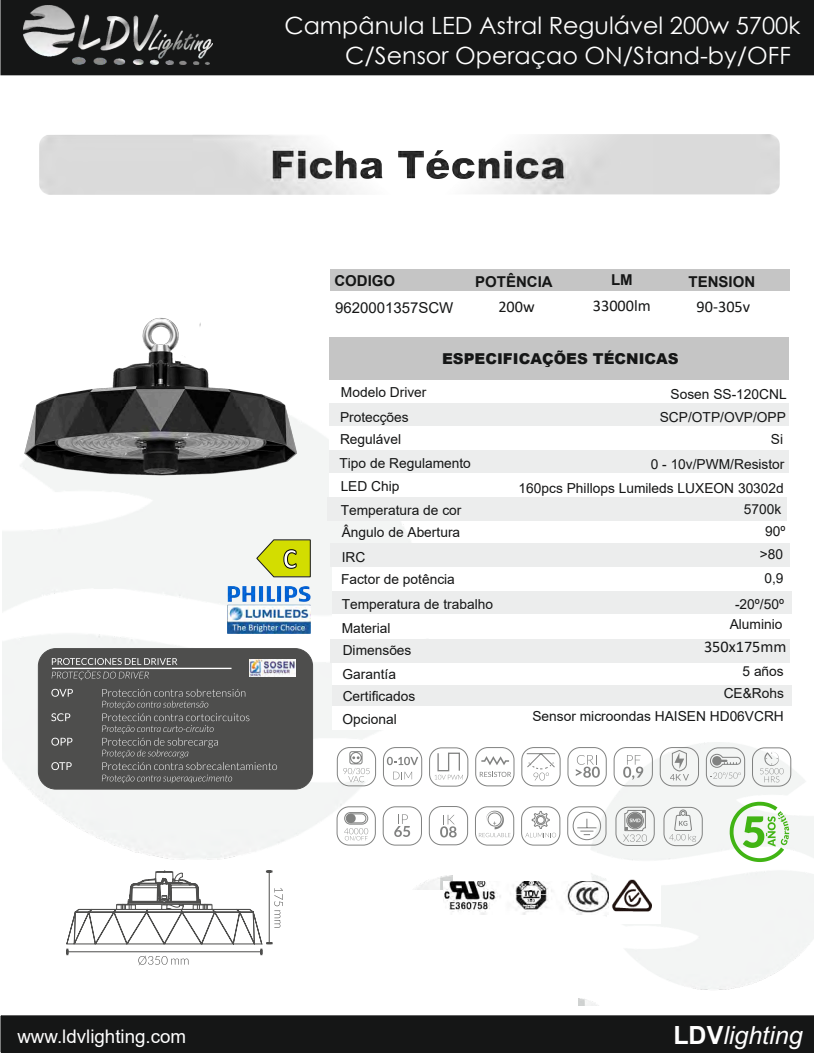
<style>
.page{position:relative;width:814px;height:1053px;background:#fff}
.page>*{position:absolute;margin:0;border:0;box-sizing:border-box;transform-origin:0 0}
.t1{font:700 28.5px "Calibri";color:#fff;scale:.92 1}
.t2{font:italic 25px "Arial";color:#fff}
.t3{font:23.75px/29.9px "Century Gothic";color:#fff}
.t4{font:18.75px "Arial";color:#fff}
.t5{font:16.25px "Calibri";color:#151616}
.t6{font:700 15px "Arial";color:#151616}
.t7{font:900 15px "Arial";color:#151616}
.t8{font:15px "Arial";color:#151616}
.t9{font:13.75px/25.8px "Arial";color:#151616}
.t10{font:13.75px "Arial";color:#151616}
.s1{font-style:inherit}
.s2{font-weight:700;font-style:normal}
</style>
<div class="page">
<svg style="left:1px;top:75px;width:813px;height:398px"></svg>
<div style="left:0;top:0;width:814px;height:75px;background:#151616"></div>
<img style="left:23px;top:5px;width:189px;height:60px">
<div style="left:1px;top:1015px;width:813px;height:37px;background:#151616"></div>
<img style="left:578px;top:742px;width:236px;height:262px">
<img style="left:2px;top:391px;width:451px;height:498px">
<div style="left:330px;top:269px;width:459px;height:22px;background:#c5c5c5"></div>
<div style="left:330px;top:337px;width:459px;height:42px;background:#c5c5c5"></div>
<div style="left:329px;top:380px;width:459px;height:23px;background:#fff"></div>
<div style="left:330px;top:403px;width:459px;height:23px;background:#eceded"></div>
<div style="left:330px;top:449px;width:459px;height:23px;background:#eceded"></div>
<div style="left:328px;top:497px;width:459px;height:24px;background:#eceded"></div>
<div style="left:330px;top:543px;width:459px;height:24px;background:#eceded"></div>
<div style="left:330px;top:473px;width:459px;height:23px;background:#fff"></div>
<div style="left:330px;top:426px;width:459px;height:24px;background:#fff"></div>
<div style="left:333px;top:684px;width:459px;height:24px;background:#eceded"></div>
<div style="left:333px;top:661px;width:459px;height:24px;background:#fff"></div>
<div style="left:333px;top:590px;width:459px;height:24px;background:#eceded"></div>
<div style="left:331px;top:638px;width:459px;height:24px;background:#eceded"></div>
<div style="left:333px;top:614px;width:459px;height:24px;background:#fff"></div>
<div style="left:333px;top:567px;width:459px;height:24px;background:#fff"></div>
<div style="left:333px;top:706px;width:459px;height:24px;background:#fff"></div>
<img style="left:228px;top:586px;width:82px;height:47px">
<div style="left:38px;top:648px;width:274px;height:141px;background:#4e4e4d;border-radius:18px"></div>
<div style="left:38px;top:648px;width:275px;height:141px;border:1px solid #4e4e4d;border-radius:18px"></div>
<svg style="left:52px;top:658px;width:125px;height:22px"></svg>
<svg style="left:51px;top:688px;width:226px;height:95px"></svg>
<hr style="left:52px;top:667px;width:179px;height:2px;background:#fff">
<img style="left:249px;top:660px;width:46px;height:16px">
<svg style="left:256px;top:539px;width:55px;height:38px;background:#c4cb2b"></svg>
<img style="left:18px;top:304px;width:297px;height:189px">
<img style="left:39px;top:134px;width:740px;height:61px">
<svg style="left:729px;top:801px;width:60px;height:61px"></svg>
<img style="left:608px;top:877px;width:52px;height:46px">
<img style="left:444px;top:881px;width:164px;height:33px">
<svg style="left:521px;top:747px;width:39px;height:39px"></svg>
<svg style="left:706px;top:747px;width:39px;height:39px"></svg>
<svg style="left:623px;top:755px;width:20px;height:24px"></svg>
<div style="left:614px;top:747px;width:38px;height:39px;border:1px solid #818281;border-radius:12px"></div>
<svg style="left:440px;top:814px;width:16px;height:23px"></svg>
<div style="left:429px;top:806px;width:39px;height:39px;border:1px solid #818281;border-radius:12px"></div>
<svg style="left:576px;top:755px;width:24px;height:22px"></svg>
<div style="left:568px;top:747px;width:38px;height:39px;border:1px solid #818281;border-radius:12px"></div>
<svg style="left:521px;top:806px;width:39px;height:39px"></svg>
<svg style="left:394px;top:814px;width:16px;height:22px"></svg>
<div style="left:383px;top:806px;width:39px;height:39px;border:1px solid #818281;border-radius:12px"></div>
<svg style="left:337px;top:747px;width:39px;height:39px"></svg>
<div style="left:752px;top:747px;width:39px;height:39px;border:1px solid #818281;border-radius:12px"></div>
<svg style="left:760px;top:751px;width:23px;height:31px"></svg>
<div style="left:337px;top:806px;width:38px;height:39px;border:1px solid #818281;border-radius:12px"></div>
<svg style="left:344px;top:812px;width:24px;height:28px"></svg>
<div style="left:346px;top:813px;width:10px;height:10px;background:#818281;border-radius:50%"></div>
<div style="left:475px;top:806px;width:39px;height:39px;border:1px solid #818281;border-radius:12px"></div>
<svg style="left:479px;top:810px;width:31px;height:27px"></svg>
<svg style="left:383px;top:747px;width:39px;height:39px"></svg>
<svg style="left:429px;top:747px;width:39px;height:39px"></svg>
<div style="left:475px;top:747px;width:39px;height:39px;border:1px solid #818281;border-radius:12px"></div>
<svg style="left:481px;top:756px;width:28px;height:9px"></svg>
<svg style="left:480px;top:771px;width:31px;height:6px"></svg>
<svg style="left:660px;top:747px;width:39px;height:39px"></svg>
<svg style="left:567px;top:806px;width:39px;height:39px"></svg>
<svg style="left:66px;top:851px;width:217px;height:114px"></svg>
<svg style="left:615px;top:806px;width:39px;height:39px"></svg>
<svg style="left:663px;top:806px;width:40px;height:40px"></svg>
<h3 class="t3" style="left:345px;top:10px;width:456px;text-indent:-61px">Campânula LED Astral Regulável 200w 5700k<br>C/Sensor Operaçao ON/Stand-by/OFF</h3>
<p class="t6" style="left:334px;top:270px;width:62px">CODIGO</p>
<p class="t6" style="left:475px;top:271px;width:79px">POTÊNCIA</p>
<p class="t6" style="left:611px;top:269px;width:23px">LM</p>
<p class="t6" style="left:688px;top:271px;width:68px">TENSION</p>
<p class="t8" style="left:335px;top:297px;width:120px">962000<span class="s1">1357</span>SCW</p>
<p class="t5" style="left:498px;top:295px;width:38px">200w</p>
<p class="t5" style="left:593px;top:294px;width:59px">33000lm</p>
<p class="t5" style="left:696px;top:295px;width:55px">90-305v</p>
<p class="t7" style="left:442px;top:347px;width:238px">ESPECIFICAÇÕES TÉCNICAS</p>
<h1 class="t1" style="left:283px;top:538px;width:17px">C</h1>
<p class="t9" style="left:340px;top:378px;width:88px">Modelo Driver<br>Protecções</p>
<p class="t9" style="left:340px;top:426px;width:63px">Regulável</p>
<p class="t9" style="left:341px;top:473px;width:60px">LED Chip</p>
<p class="t9" style="left:670px;top:381px;width:118px">Sosen SS-120CNL</p>
<p class="t9" style="left:660px;top:404px;width:128px">SCP/OTP/OVP/OPP</p>
<p class="t9" style="left:771px;top:426px;width:14px">Si</p>
<p class="t9" style="left:518px;top:475px;width:267px">160pcs Phillops Lumileds LUXEON 30302d</p>
<p class="t9" style="left:339px;top:450px;width:133px">Tipo de Regulamento</p>
<p class="t9" style="left:341px;top:499px;width:122px;line-height:21.9px">Temperatura de cor<br>Ângulo de Abertura</p>
<p class="t9" style="left:744px;top:496px;width:39px">5700k</p>
<p class="t9" style="left:651px;top:451px;width:135px">0 - 10v/PWM/Resistor</p>
<p class="t9" style="left:765px;top:517px;width:22px">90º</p>
<p class="t9" style="left:342px;top:543px;width:25px">IRC</p>
<p class="t9" style="left:760px;top:540px;width:25px">&gt;80</p>
<p class="t9" style="left:341px;top:565px;width:153px">Factor de potência<br>Temperatura de trabalho</p>
<p class="t9" style="left:764px;top:565px;width:21px">0,9</p>
<p class="t10" style="left:735px;top:594px;width:51px">-20º/50º</p>
<p class="t10" style="left:342px;top:618px;width:50px">Material</p>
<p class="t9" style="left:343px;top:637px;width:70px">Dimensões</p>
<p class="t10" style="left:730px;top:615px;width:54px">Aluminio</p>
<p class="t5" style="left:704px;top:635px;width:84px">350x175mm</p>
<p class="t9" style="left:342px;top:661px;width:55px">Garantía</p>
<p class="t9" style="left:742px;top:658px;width:43px">5 años</p>
<p class="t9" style="left:342px;top:706px;width:56px">Opcional</p>
<p class="t9" style="left:532px;top:703px;width:253px">Sensor microondas HAISEN HD06VCRH</p>
<p class="t10" style="left:343px;top:686px;width:74px">Certificados</p>
<p class="t10" style="left:723px;top:683px;width:62px">CE&amp;Rohs</p>
<h3 class="t4" style="left:17px;top:1023px;width:170px">www.ldvlighting.com</h3>
<h2 class="t2" style="left:673px;top:1026px;width:131px"><span class="s2">LDV</span>lighting</h2>
</div>
